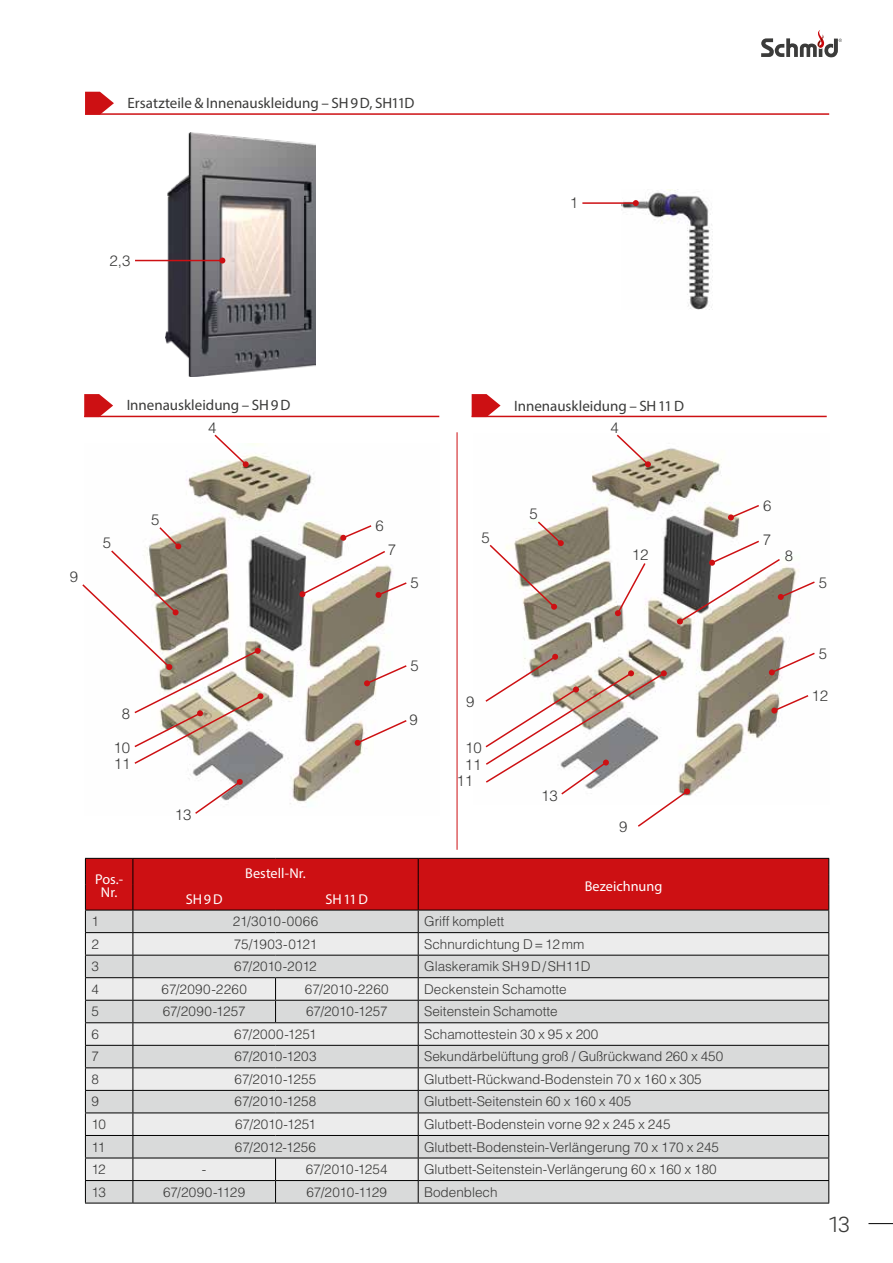
<style>
.page{position:relative;width:893px;height:1263px;background:#fff}
.page>*{position:absolute;margin:0;border:0;box-sizing:border-box;transform-origin:0 0}
.t1{font:300 22.5px "Brix Sans";color:#3a3a39}
.t2{font:15px "Myriad Pro";color:#3a3a39}
.t3{font:300 15px/16.2px "Helvetica LT Std";color:#3a3a39}
.t4{font:14.25px/13.5px "Myriad Pro";color:#fff;text-align:center}
.t5{font:300 13.5px "Helvetica LT Std";color:#3a3a39}
.t6{font:300 13.5px "Helvetica LT Std";letter-spacing:-.02em;color:#3a3a39}
.t7{font:300 13.5px "Helvetica LT Std";letter-spacing:.02em;color:#3a3a39}
.t8{font:300 13.5px "Helvetica LT Std";letter-spacing:.03em;color:#3a3a39}
</style>
<div class="page">
<svg style="left:868px;top:1223px;width:25px;height:1px"></svg>
<svg style="left:761px;top:30px;width:81px;height:27px"></svg>
<img style="left:621px;top:189px;width:91px;height:121px">
<hr style="left:582px;top:202px;width:54px;height:2px;background:#cd1013">
<svg style="left:633px;top:200px;width:6px;height:6px"></svg>
<svg style="left:85px;top:92px;width:29px;height:21px"></svg>
<hr style="left:85px;top:113px;width:744px;height:2px;background:#cd1013">
<img style="left:166px;top:133px;width:150px;height:244px">
<img style="left:524px;top:448px;width:261px;height:348px">
<img style="left:186px;top:444px;width:202px;height:362px">
<hr style="left:135px;top:260px;width:87px;height:1px;background:#cd1013">
<svg style="left:219px;top:258px;width:6px;height:6px"></svg>
<svg style="left:615px;top:434px;width:36px;height:33px"></svg>
<svg style="left:213px;top:434px;width:36px;height:33px"></svg>
<svg style="left:489px;top:520px;width:75px;height:90px"></svg>
<svg style="left:340px;top:524px;width:33px;height:17px"></svg>
<svg style="left:299px;top:549px;width:108px;height:49px"></svg>
<svg style="left:728px;top:504px;width:33px;height:16px"></svg>
<svg style="left:615px;top:561px;width:32px;height:55px"></svg>
<svg style="left:677px;top:539px;width:138px;height:85px"></svg>
<svg style="left:769px;top:651px;width:46px;height:24px"></svg>
<svg style="left:771px;top:694px;width:38px;height:19px"></svg>
<svg style="left:364px;top:664px;width:43px;height:22px"></svg>
<svg style="left:355px;top:719px;width:52px;height:27px"></svg>
<svg style="left:194px;top:779px;width:49px;height:35px"></svg>
<svg style="left:82px;top:526px;width:181px;height:239px"></svg>
<svg style="left:485px;top:654px;width:205px;height:173px"></svg>
<svg style="left:472px;top:394px;width:29px;height:22px"></svg>
<hr style="left:472px;top:416px;width:355px;height:1px;background:#cd1013">
<svg style="left:84px;top:394px;width:29px;height:22px"></svg>
<hr style="left:84px;top:416px;width:355px;height:1px;background:#cd1013">
<hr style="left:457px;top:432px;width:1px;height:418px;background:#cd1013">
<hr style="left:85px;top:1203px;width:48px;height:1px;background:#000">
<hr style="left:133px;top:1203px;width:143px;height:1px;background:#000">
<hr style="left:276px;top:1203px;width:142px;height:1px;background:#000">
<hr style="left:418px;top:1203px;width:411px;height:1px;background:#000">
<svg style="left:85px;top:858px;width:744px;height:345px;background:#d3b8b9"></svg>
<hr style="left:133px;top:910px;width:143px;height:1px;background:#000">
<hr style="left:276px;top:910px;width:142px;height:1px;background:#000">
<p class="t2" style="left:128px;top:93px;width:289px">Ersatzteile &amp; Innenauskleidung – SH9D, SH11D</p>
<p class="t3" style="left:110px;top:252px;width:22px">2,3</p>
<p class="t3" style="left:570px;top:195px;width:10px">1</p>
<p class="t2" style="left:127px;top:396px;width:165px">Innenauskleidung – SH9D</p>
<p class="t2" style="left:514px;top:397px;width:171px">Innenauskleidung – SH11D</p>
<p class="t3" style="left:208px;top:419px;width:10px">4</p>
<p class="t3" style="left:610px;top:420px;width:10px">4</p>
<p class="t3" style="left:70px;top:568px;width:10px">9</p>
<p class="t3" style="left:103px;top:535px;width:10px">5</p>
<p class="t3" style="left:151px;top:511px;width:10px">5</p>
<p class="t3" style="left:375px;top:518px;width:10px">6</p>
<p class="t3" style="left:388px;top:541px;width:10px">7</p>
<p class="t3" style="left:481px;top:529px;width:10px">5</p>
<p class="t3" style="left:530px;top:505px;width:10px">5</p>
<p class="t3" style="left:632px;top:546px;width:18px">12</p>
<p class="t3" style="left:763px;top:497px;width:10px">6</p>
<p class="t3" style="left:763px;top:531px;width:10px">7</p>
<p class="t3" style="left:785px;top:548px;width:10px">8</p>
<p class="t3" style="left:411px;top:575px;width:10px">5</p>
<p class="t3" style="left:819px;top:574px;width:10px">5</p>
<p class="t3" style="left:411px;top:658px;width:10px">5</p>
<p class="t3" style="left:466px;top:694px;width:10px">9</p>
<p class="t3" style="left:122px;top:705px;width:10px">8</p>
<p class="t3" style="left:114px;top:739px;width:19px">10<br>11</p>
<p class="t3" style="left:456px;top:740px;width:27px;text-align:center">10<br>11<br>11</p>
<p class="t3" style="left:410px;top:712px;width:10px">9</p>
<p class="t4" style="left:95px;top:872px;width:30px">Pos.-<br>Nr.</p>
<p class="t3" style="left:175px;top:807px;width:18px">13</p>
<p class="t4" style="left:245px;top:866px;width:62px">Bestell-Nr.</p>
<p class="t4" style="left:186px;top:892px;width:38px">SH9D</p>
<p class="t4" style="left:326px;top:892px;width:44px">SH11D</p>
<p class="t3" style="left:541px;top:787px;width:18px">13</p>
<p class="t3" style="left:619px;top:818px;width:10px">9</p>
<p class="t4" style="left:585px;top:879px;width:79px">Bezeichnung</p>
<p class="t5" style="left:91px;top:913px;width:9px">1</p>
<p class="t8" style="left:233px;top:913px;width:87px">21/3010-0066</p>
<p class="t5" style="left:424px;top:913px;width:82px">Griff komplett</p>
<p class="t5" style="left:91px;top:935px;width:9px">2</p>
<p class="t5" style="left:234px;top:935px;width:85px">75/1903-0121</p>
<p class="t5" style="left:424px;top:935px;width:162px">Schnurdichtung D=12mm</p>
<p class="t5" style="left:91px;top:958px;width:9px">3</p>
<p class="t6" style="left:234px;top:958px;width:84px">67/2010-2012</p>
<p class="t5" style="left:424px;top:958px;width:168px">Glaskeramik SH9D/SH11D</p>
<p class="t5" style="left:91px;top:980px;width:9px">4</p>
<p class="t7" style="left:162px;top:980px;width:87px">67/2090-2260</p>
<p class="t7" style="left:305px;top:980px;width:85px">67/2010-2260</p>
<p class="t5" style="left:424px;top:980px;width:144px">Deckenstein Schamotte</p>
<p class="t5" style="left:91px;top:1003px;width:9px">5</p>
<p class="t5" style="left:163px;top:1003px;width:84px">67/2090-1257</p>
<p class="t5" style="left:306px;top:1003px;width:83px">67/2010-1257</p>
<p class="t5" style="left:424px;top:1003px;width:135px">Seitenstein Schamotte</p>
<p class="t5" style="left:91px;top:1026px;width:9px">6</p>
<p class="t5" style="left:234px;top:1026px;width:84px">67/2000-1251</p>
<p class="t5" style="left:424px;top:1026px;width:176px">Schamottestein 30 x 95 x 200</p>
<p class="t5" style="left:91px;top:1048px;width:9px">7</p>
<p class="t5" style="left:234px;top:1048px;width:84px">67/2010-1203</p>
<p class="t5" style="left:424px;top:1048px;width:301px">Sekundärbelüftung groß / Gußrückwand 260 x 450</p>
<p class="t5" style="left:91px;top:1071px;width:9px">8</p>
<p class="t5" style="left:235px;top:1071px;width:83px">67/2010-1255</p>
<p class="t5" style="left:424px;top:1071px;width:279px">Glutbett-Rückwand-Bodenstein 70 x 160 x 305</p>
<p class="t5" style="left:91px;top:1093px;width:9px">9</p>
<p class="t5" style="left:235px;top:1093px;width:83px">67/2010-1258</p>
<p class="t5" style="left:424px;top:1093px;width:209px">Glutbett-Seitenstein 60 x 160 x 405</p>
<p class="t5" style="left:91px;top:1116px;width:16px">10</p>
<p class="t6" style="left:235px;top:1116px;width:82px">67/2010-1251</p>
<p class="t5" style="left:424px;top:1116px;width:248px">Glutbett-Bodenstein vorne 92 x 245 x 245</p>
<p class="t5" style="left:91px;top:1138px;width:15px">11</p>
<p class="t5" style="left:235px;top:1138px;width:82px">67/2012-1256</p>
<p class="t5" style="left:424px;top:1138px;width:296px">Glutbett-Bodenstein-Verlängerung 70 x 170 x 245</p>
<p class="t5" style="left:91px;top:1161px;width:16px">12</p>
<p class="t5" style="left:202px;top:1161px;width:6px">-</p>
<p class="t5" style="left:306px;top:1161px;width:83px">67/2010-1254</p>
<p class="t5" style="left:424px;top:1161px;width:294px">Glutbett-Seitenstein-Verlängerung 60 x 160 x 180</p>
<p class="t5" style="left:91px;top:1183px;width:16px">13</p>
<p class="t7" style="left:163px;top:1183px;width:84px">67/2090-1129</p>
<p class="t6" style="left:306px;top:1183px;width:82px">67/2010-1129</p>
<p class="t5" style="left:424px;top:1183px;width:75px">Bodenblech</p>
<p class="t3" style="left:819px;top:645px;width:10px">5</p>
<p class="t3" style="left:811px;top:687px;width:18px">12</p>
<h1 class="t1" style="left:829px;top:1210px;width:22px">13</h1>
</div>
